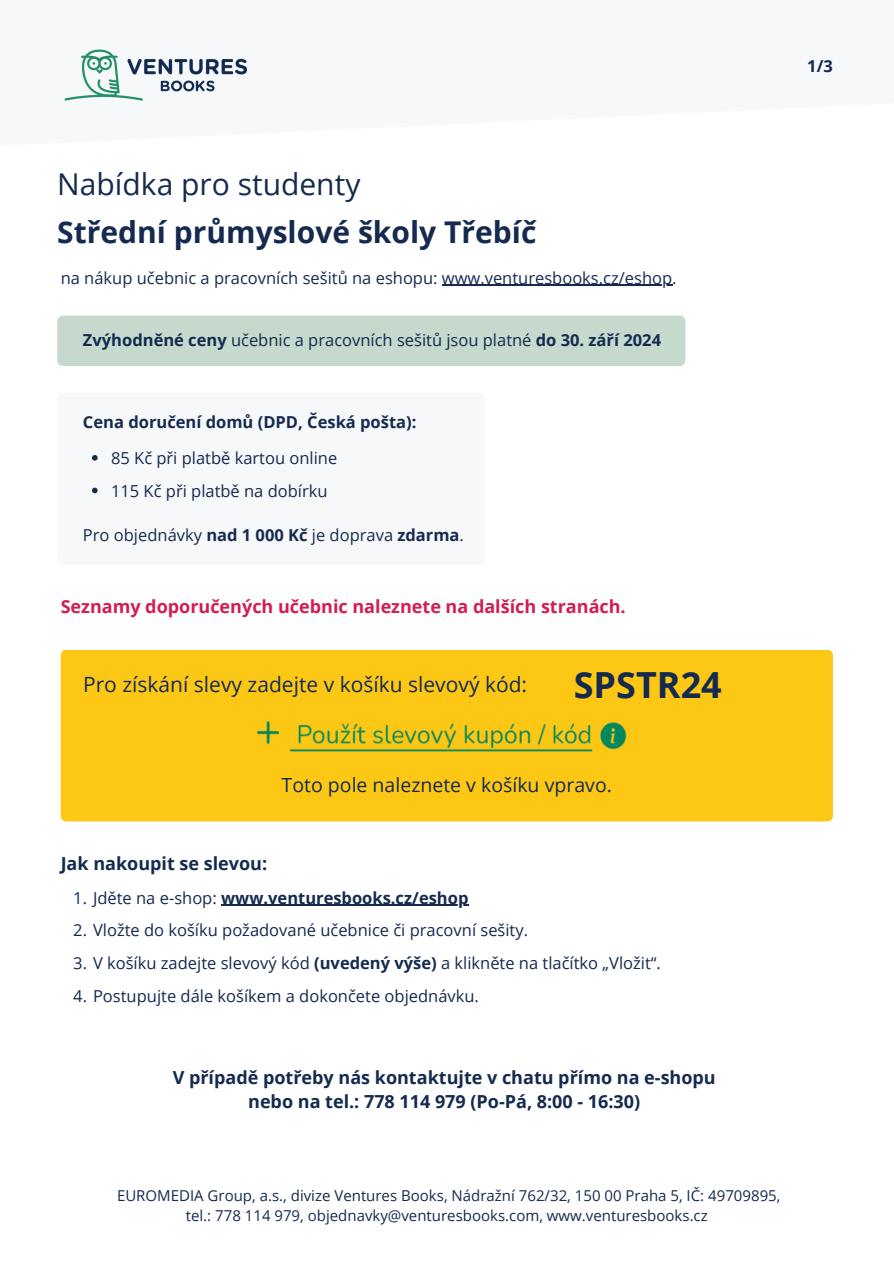
<style>
.page{position:relative;width:894px;height:1264px;background:#fff}
.page>*{position:absolute;margin:0;border:0;box-sizing:border-box;transform-origin:0 0}
.t1{font:700 36px "Open Sans";color:#142a4f}
.t2{font:700 30px "Open Sans";color:#142a4f}
.t3{font:30px "Open Sans";color:#142a4f}
.t4{font:21px "Open Sans";color:#142a4f}
.t5{font:19.5px "Open Sans";color:#142a4f}
.t6{font:700 18px/24.8px "Open Sans";color:#142a4f;text-align:center}
.t7{font:700 18px "Open Sans";color:#d21d50}
.t8{font:16.5px "Open Sans";color:#142a4f}
.t9{font:700 16.5px "Open Sans";color:#142a4f}
.t10{font:15px/20.2px "Open Sans";color:#142a4f;text-align:center}
.s1{font-weight:700}
.s2{font-weight:400}
</style>
<div class="page">
<div style="left:61px;top:650px;width:771px;height:171px;background:#fdc716"></div>
<img style="left:64px;top:49px;width:184px;height:52px">
<div style="left:57px;top:315px;width:628px;height:51px;background:#c5dacd"></div>
<img style="left:246px;top:710px;width:401px;height:51px">
<hr style="left:221px;top:904px;width:247px;height:1px;background:#142a4f">
<svg style="left:92px;top:455px;width:6px;height:5px"></svg>
<svg style="left:92px;top:487px;width:6px;height:6px"></svg>
<hr style="left:442px;top:285px;width:230px;height:1px;background:#142a4f">
<p class="t9" style="left:807px;top:54px;width:27px">1/3</p>
<h2 class="t3" style="left:57px;top:163px;width:304px">Nabídka pro studenty</h2>
<h3 class="t2" style="left:57px;top:211px;width:480px">Střední průmyslové školy Třebíč</h3>
<h6 class="t8" style="left:61px;top:266px;width:617px">na nákup učebnic a pracovních sešitů na eshopu: www.venturesbooks.cz/eshop.</h6>
<p class="t8" style="left:83px;top:329px;width:579px"><span class="s1">Zvýhodněné ceny</span> učebnic a pracovních sešitů jsou platné <span class="s1">do 30. září 2024</span></p>
<h5 class="t9" style="left:83px;top:410px;width:335px">Cena doručení domů (DPD, Česká pošta):</h5>
<p class="t8" style="left:111px;top:446px;width:228px">85 Kč při platbě kartou online</p>
<p class="t8" style="left:111px;top:479px;width:218px">115 Kč při platbě na dobírku</p>
<p class="t8" style="left:83px;top:523px;width:382px">Pro objednávky <span class="s1">nad 1 000 Kč</span> je doprava <span class="s1">zdarma</span>.</p>
<p class="t7" style="left:61px;top:594px;width:566px">Seznamy doporučených učebnic naleznete na dalších stranách.</p>
<h2 class="t4" style="left:83px;top:669px;width:445px">Pro získání slevy zadejte v košíku slevový kód:</h2>
<h6 class="t1" style="left:573px;top:659px;width:149px">SPSTR24</h6>
<h4 class="t5" style="left:281px;top:770px;width:332px">Toto pole naleznete v košíku vpravo.</h4>
<h6 class="t6" style="left:61px;top:850px;width:208px">Jak nakoupit se slevou:</h6>
<p class="t9" style="left:73px;top:886px;width:396px"><span class="s2">1. Jděte na e-shop:</span> www.venturesbooks.cz/eshop</p>
<p class="t8" style="left:73px;top:918px;width:456px">2. Vložte do košíku požadované učebnice či pracovní sešity.</p>
<h6 class="t8" style="left:73px;top:951px;width:589px">3. V košíku zadejte slevový kód <span class="s1">(uvedený výše)</span> a klikněte na tlačítko „Vložit“.</h6>
<h5 class="t8" style="left:73px;top:983px;width:407px">4. Postupujte dále košíkem a dokončete objednávku.</h5>
<h1 class="t6" style="left:173px;top:1064px;width:544px">V případě potřeby nás kontaktujte v chatu přímo na e-shopu nebo na tel.: 778 114 979 (Po-Pá, 8:00 - 16:30)</h1>
<p class="t10" style="left:117px;top:1184px;width:664px">EUROMEDIA Group, a.s., divize Ventures Books, Nádražní 762/32, 150 00 Praha 5, IČ: 49709895, tel.: 778 114 979, objednavky@venturesbooks.com, www.venturesbooks.cz</p>
</div>
